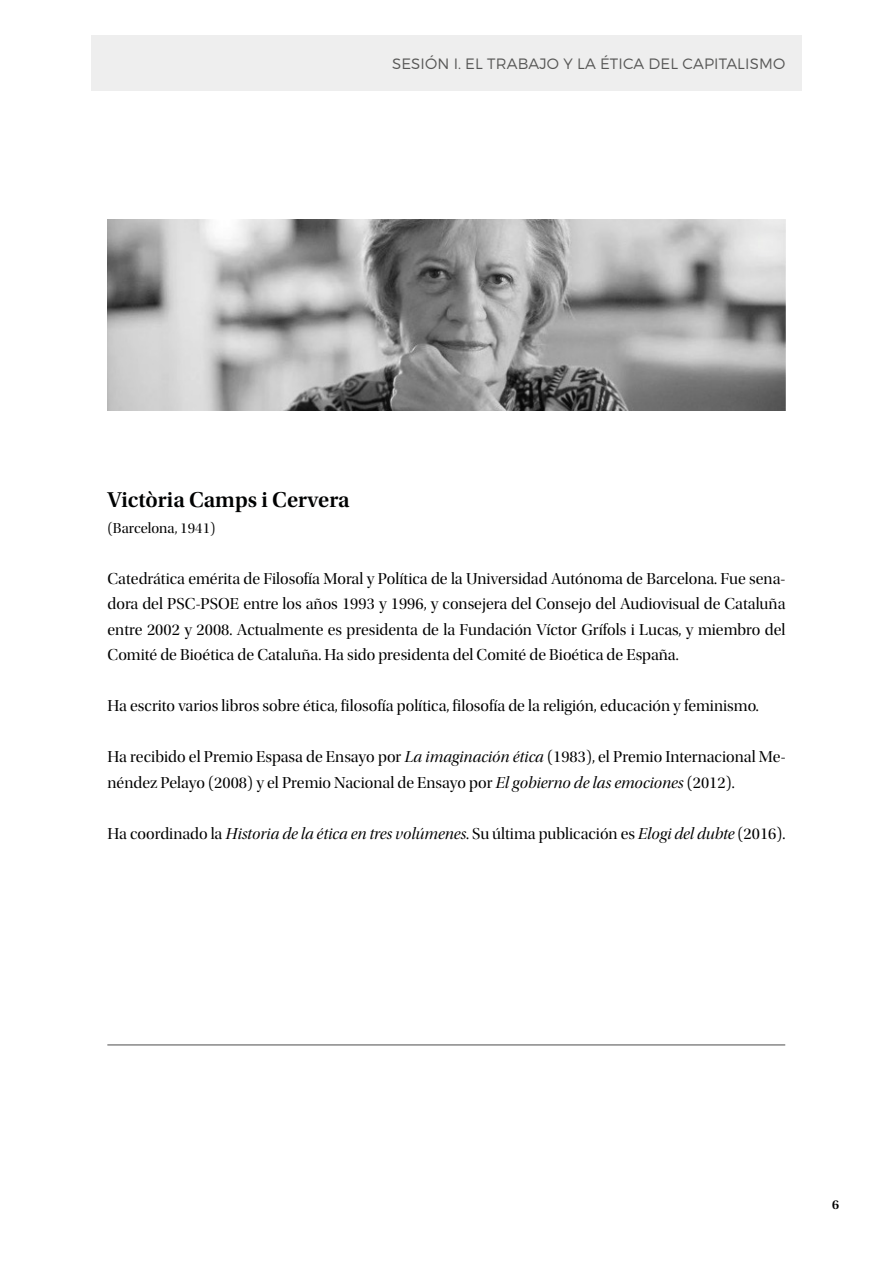
<style>
.page{position:relative;width:893px;height:1263px;background:#fff}
.page>*{position:absolute;margin:0;border:0;box-sizing:border-box;transform-origin:0 0}
.t1{font:22.5px "Utopia Std Semibold Subh";color:#010202}
.t2{font:16.5px/25.5px "Utopia Std Disp";color:#000;text-align:justify}
.t3{font:16.5px "Utopia Std Disp It";color:#000}
.t4{font:300 15px "Montserrat";letter-spacing:.01em;color:#575756}
.t5{font:15px "Utopia Std Disp";color:#000}
.t6{font:13.5px "Utopia Std Semibold Subh";color:#000}
.s1{font-family:"Utopia Std Disp It"}
.s2{font-family:"Utopia Std Disp"}
</style>
<div class="page">
<img style="left:108px;top:219px;width:677px;height:192px">
<hr style="left:107px;top:1044px;width:678px;height:2px;background:#878787">
<div style="left:91px;top:35px;width:710px;height:55px;background:#eee"></div>
<p class="t4" style="left:392px;top:54px;width:395px">SESIÓN I. EL TRABAJO Y LA ÉTICA DEL CAPITALISMO</p>
<h1 class="t1" style="left:108px;top:488px;width:244px">Victòria Camps i Cervera</h1>
<p class="t5" style="left:108px;top:520px;width:110px">(Barcelona, 1941)</p>
<p class="t2" style="left:108px;top:566px;width:679px">Catedrática emérita de Filosofía Moral y Política de la Universidad Autónoma de Barcelona. Fue sena&shy;dora del PSC-PSOE entre los años 1993 y 1996, y consejera del Consejo del Audiovisual de Cataluña entre 2002 y 2008. Actualmente es presidenta de la Fundación Víctor Grífols i Lucas, y miembro del Comité de Bioética de Cataluña. Ha sido presidenta del Comité de Bioética de España.</p>
<p class="t2" style="left:108px;top:694px;width:653px">Ha escrito varios libros sobre ética, filosofía política, filosofía de la religión, educación y feminismo.</p>
<p class="t2" style="left:108px;top:745px;width:679px">Ha recibido el Premio Espasa de Ensayo por <span class="s1">La imaginación ética</span> (1983), el Premio Internacional Me&shy;néndez Pelayo (2008) y el Premio Nacional de Ensayo por <span class="s1">El gobierno de las emociones</span> (2012).</p>
<p class="t3" style="left:108px;top:825px;width:679px"><span class="s2">Ha coordinado la</span> Historia de la ética en tres volúmenes<span class="s2">. Su última publicación es</span> Elogi del dubte <span class="s2">(2016).</span></p>
<p class="t6" style="left:832px;top:1197px;width:8px">6</p>
</div>
